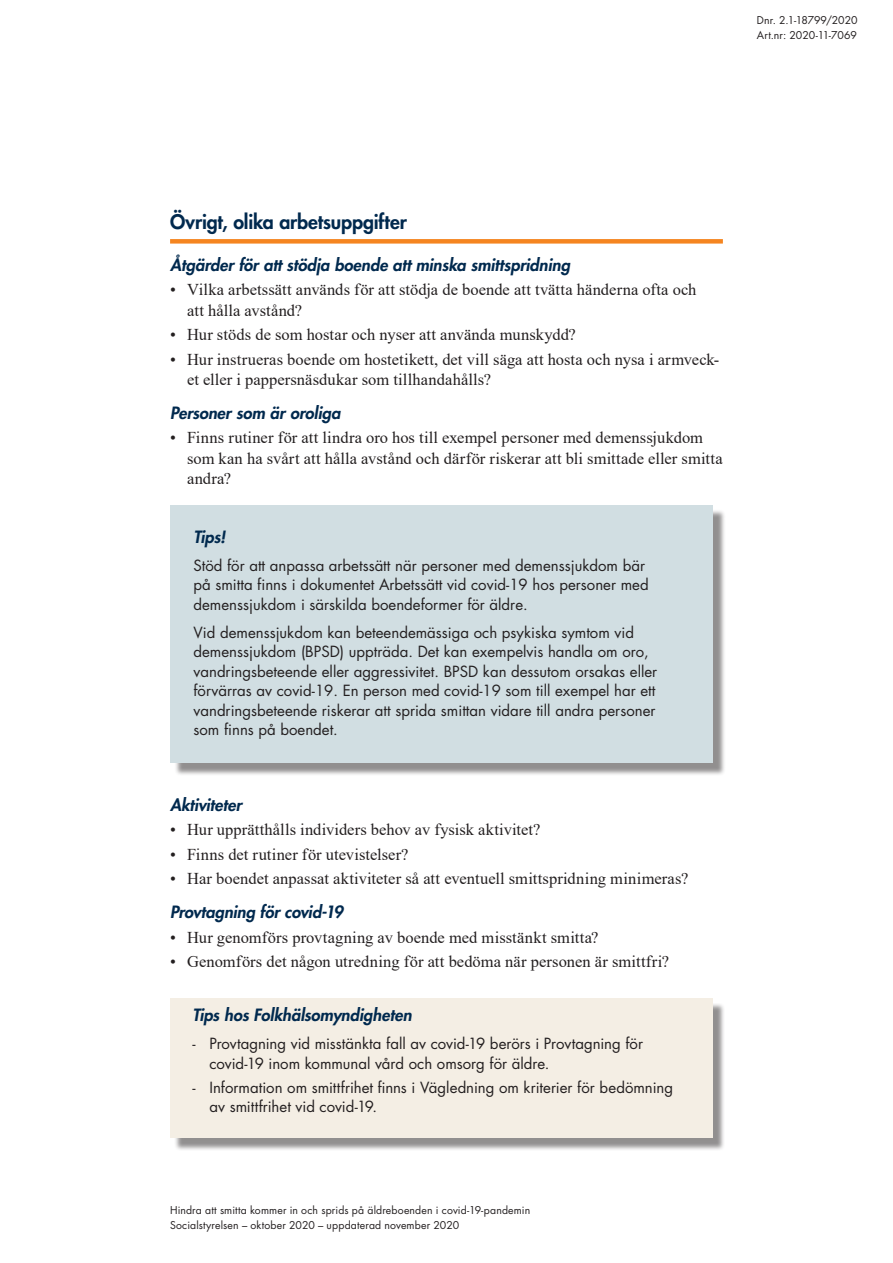
<style>
.page{position:relative;width:893px;height:1263px;background:#fff}
.page>*{position:absolute;margin:0;border:0;box-sizing:border-box;transform-origin:0 0}
.Rubrik_2{font:800 19.5px "Futura Std";letter-spacing:-.005em;color:#00294e}
.Punktlista{font:16.5px/20.2px "Times New Roman";letter-spacing:.005em;color:#231f20}
.Rubrik_3{font:italic 800 16.5px "Futura Std";color:#00294e}
.Fakta{font:15px/19.5px "Futura Std";color:#231f20}
.Punktlista-2{font:15px/19.5px "Futura Std";color:#231f20}
.t1{font:10.5px/15px "Futura Std";letter-spacing:.01em;color:#231f20}
.t2{font:10.5px/15px "Futura Std";letter-spacing:-.01em;color:#231f20}
</style>
<div class="page">
<div style="left:174px;top:509px;width:551px;height:267px;background:#231f20;opacity:.5"></div>
<div style="left:170px;top:505px;width:542px;height:257px;background:#d1dee2"></div>
<div style="left:170px;top:239px;width:553px;height:5px;background:#f58520"></div>
<div style="left:174px;top:1003px;width:551px;height:148px;background:#231f20;opacity:.5"></div>
<div style="left:170px;top:998px;width:542px;height:139px;background:#f4eee4"></div>
<p class="t2" style="left:757px;top:12px;width:102px">Dnr. 2.1-18799/2020<br>Art.nr: 2020-11-7069</p>
<h2 class="Rubrik_2" style="left:170px;top:209px;width:238px">Övrigt, olika arbetsuppgifter</h2>
<h3 class="Rubrik_3" style="left:170px;top:254px;width:401px">Åtgärder för att stödja boende att minska smittspridning</h3>
<p class="Punktlista" style="left:187px;top:279px;width:511px;text-indent:-17px">• Vilka arbetssätt används för att stödja de boende att tvätta händerna ofta och att hålla avstånd?</p>
<p class="Punktlista" style="left:170px;top:324px;width:407px">• Hur stöds de som hostar och nyser att använda munskydd?</p>
<p class="Punktlista" style="left:187px;top:349px;width:534px;text-indent:-17px">• Hur instrueras boende om hostetikett, det vill säga att hosta och nysa i armveck&shy;et eller i pappersnäsdukar som tillhandahålls?</p>
<h3 class="Rubrik_3" style="left:170px;top:402px;width:172px">Personer som är oroliga</h3>
<p class="Punktlista" style="left:187px;top:427px;width:537px;text-indent:-17px">• Finns rutiner för att lindra oro hos till exempel personer med demenssjukdom som kan ha svårt att hålla avstånd och därför riskerar att bli smittade eller smitta andra?</p>
<h3 class="Rubrik_3" style="left:193px;top:526px;width:33px">Tips!</h3>
<p class="Fakta" style="left:193px;top:556px;width:457px">Stöd för att anpassa arbetssätt när personer med demenssjukdom bär på smitta finns i dokumentet Arbetssätt vid covid-19 hos personer med demenssjukdom i särskilda boendeformer för äldre.</p>
<p class="Fakta" style="left:193px;top:623px;width:465px">Vid demenssjukdom kan beteendemässiga och psykiska symtom vid demenssjukdom (BPSD) uppträda. Det kan exempelvis handla om oro, vandringsbeteende eller aggressivitet. BPSD kan dessutom orsakas eller förvärras av covid-19. En person med covid-19 som till exempel har ett vandringsbeteende riskerar att sprida smittan vidare till andra personer som finns på boendet.</p>
<h3 class="Rubrik_3" style="left:170px;top:794px;width:73px">Aktiviteter</h3>
<p class="Punktlista" style="left:170px;top:819px;width:372px">• Hur upprätthålls individers behov av fysisk aktivitet?</p>
<p class="Punktlista" style="left:170px;top:844px;width:240px">• Finns det rutiner för utevistelser?</p>
<p class="Punktlista" style="left:170px;top:868px;width:520px">• Har boendet anpassat aktiviteter så att eventuell smittspridning minimeras?</p>
<h3 class="Rubrik_3" style="left:170px;top:902px;width:174px">Provtagning för covid-19</h3>
<p class="Punktlista" style="left:170px;top:926px;width:430px">• Hur genomförs provtagning av boende med misstänkt smitta?</p>
<p class="Punktlista" style="left:170px;top:951px;width:500px">• Genomförs det någon utredning för att bedöma när personen är smittfri?</p>
<h3 class="Rubrik_3" style="left:192px;top:1005px;width:221px">Tips hos Folkhälsomyndigheten</h3>
<p class="Punktlista-2" style="left:209px;top:1034px;width:435px;text-indent:-17px">- Provtagning vid misstänkta fall av covid-19 berörs i Provtagning för covid-19 inom kommunal vård och omsorg för äldre.</p>
<p class="Punktlista-2" style="left:209px;top:1077px;width:465px;text-indent:-17px">- Information om smittfrihet finns i Vägledning om kriterier för bedömning av smittfrihet vid covid-19.</p>
<p class="t1" style="left:170px;top:1203px;width:362px">Hindra att smitta kommer in och sprids på äldreboenden i covid-19-pandemin<br>Socialstyrelsen – oktober 2020 – uppdaterad november 2020</p>
</div>
